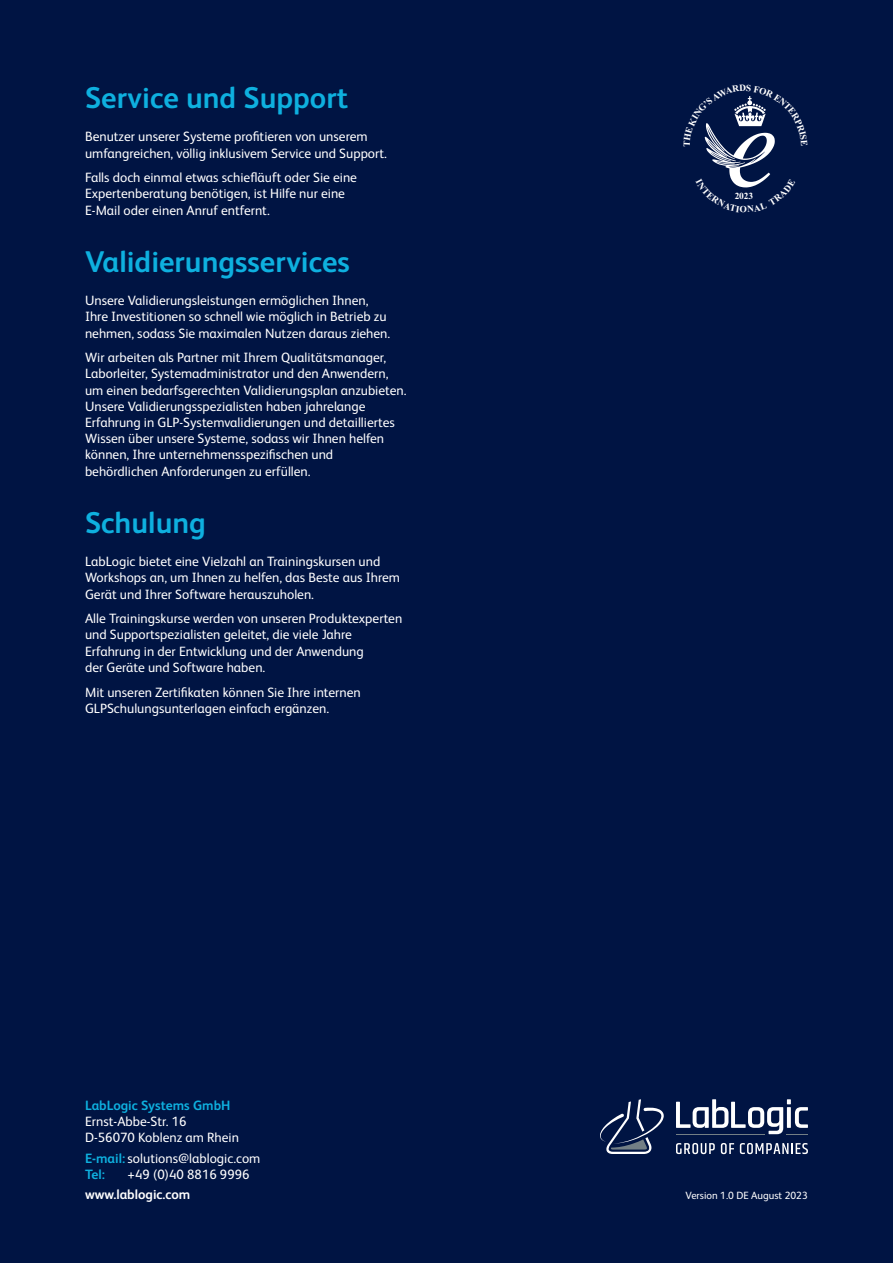
<style>
.page{position:relative;width:893px;height:1263px;background:#001443}
.page>*{position:absolute;margin:0;border:0;box-sizing:border-box;transform-origin:0 0}
.t1{font:700 30px "FS Albert Pro";color:#0eb0df}
.t2{font:13.5px/16.2px "FS Albert Pro";color:#fff}
.t3{font:700 13.5px "FS Albert Pro";color:#fff}
.t4{font:10.5px "FS Albert Pro";color:#fff}
.t5{font:700 9.45px "Times New Roman";color:#fff}
.s1{font-weight:700;color:#0eb0df}
</style>
<div class="page">
<svg style="left:676px;top:1099px;width:132px;height:36px"></svg>
<svg style="left:600px;top:1099px;width:64px;height:55px"></svg>
<svg style="left:676px;top:1143px;width:39px;height:11px"></svg>
<svg style="left:721px;top:1143px;width:13px;height:11px"></svg>
<svg style="left:740px;top:1143px;width:68px;height:11px"></svg>
<svg style="left:704px;top:96px;width:71px;height:92px"></svg>
<p class="t1" style="left:85px;top:77px;width:265px">Service und Support</p>
<p class="t2" style="left:85px;top:128px;width:303px">Benutzer unserer Systeme profitieren von unserem umfangreichen, völlig inklusivem Service und Support.</p>
<p class="t2" style="left:85px;top:169px;width:273px">Falls doch einmal etwas schiefläuft oder Sie eine<br>Expertenberatung benötigen, ist Hilfe nur eine<br>E-Mail oder einen Anruf entfernt.</p>
<p class="t1" style="left:85px;top:241px;width:266px">Validierungsservices</p>
<p class="t2" style="left:85px;top:291px;width:307px">Unsere Validierungsleistungen ermöglichen Ihnen,<br>Ihre Investitionen so schnell wie möglich in Betrieb zu nehmen, sodass Sie maximalen Nutzen daraus ziehen.</p>
<p class="t2" style="left:85px;top:348px;width:323px">Wir arbeiten als Partner mit Ihrem Qualitätsmanager, Laborleiter, Systemadministrator und den Anwendern, um einen bedarfsgerechten Validierungsplan anzubieten.<br>Unsere Validierungsspezialisten haben jahrelange Erfahrung in GLP-Systemvalidierungen und detailliertes Wissen über unsere Systeme, sodass wir Ihnen helfen können, Ihre unternehmensspezifischen und behördlichen Anforderungen zu erfüllen.</p>
<p class="t1" style="left:85px;top:501px;width:122px">Schulung</p>
<p class="t2" style="left:85px;top:552px;width:316px">LabLogic bietet eine Vielzahl an Trainingskursen und<br>Workshops an, um Ihnen zu helfen, das Beste aus Ihrem<br>Gerät und Ihrer Software herauszuholen.</p>
<p class="t2" style="left:85px;top:609px;width:319px">Alle Trainingskurse werden von unseren Produktexperten und Supportspezialisten geleitet, die viele Jahre Erfahrung in der Entwicklung und der Anwendung<br>der Geräte und Software haben.</p>
<p class="t2" style="left:85px;top:683px;width:277px">Mit unseren Zertifikaten können Sie Ihre internen<br>GLPSchulungsunterlagen einfach ergänzen.</p>
<p class="t2" style="left:85px;top:1096px;width:155px"><span class="s1">LabLogic Systems GmbH<br></span>Ernst-Abbe-Str. 16<br>D-56070 Koblenz am Rhein</p>
<p class="t2" style="left:85px;top:1149px;width:177px"><span class="s1">E-mail:</span> solutions@lablogic.com<br><span class="s1">Tel:</span></p>
<p class="t2" style="left:128px;top:1165px;width:124px">+49 (0)40 8816 9996</p>
<p class="t3" style="left:85px;top:1185px;width:107px">www.lablogic.com</p>
<p class="t5" style="left:735px;top:189px;width:20px">2023</p>
<p class="t4" style="left:686px;top:1188px;width:124px">Version 1.0 DE August 2023</p>
</div>
